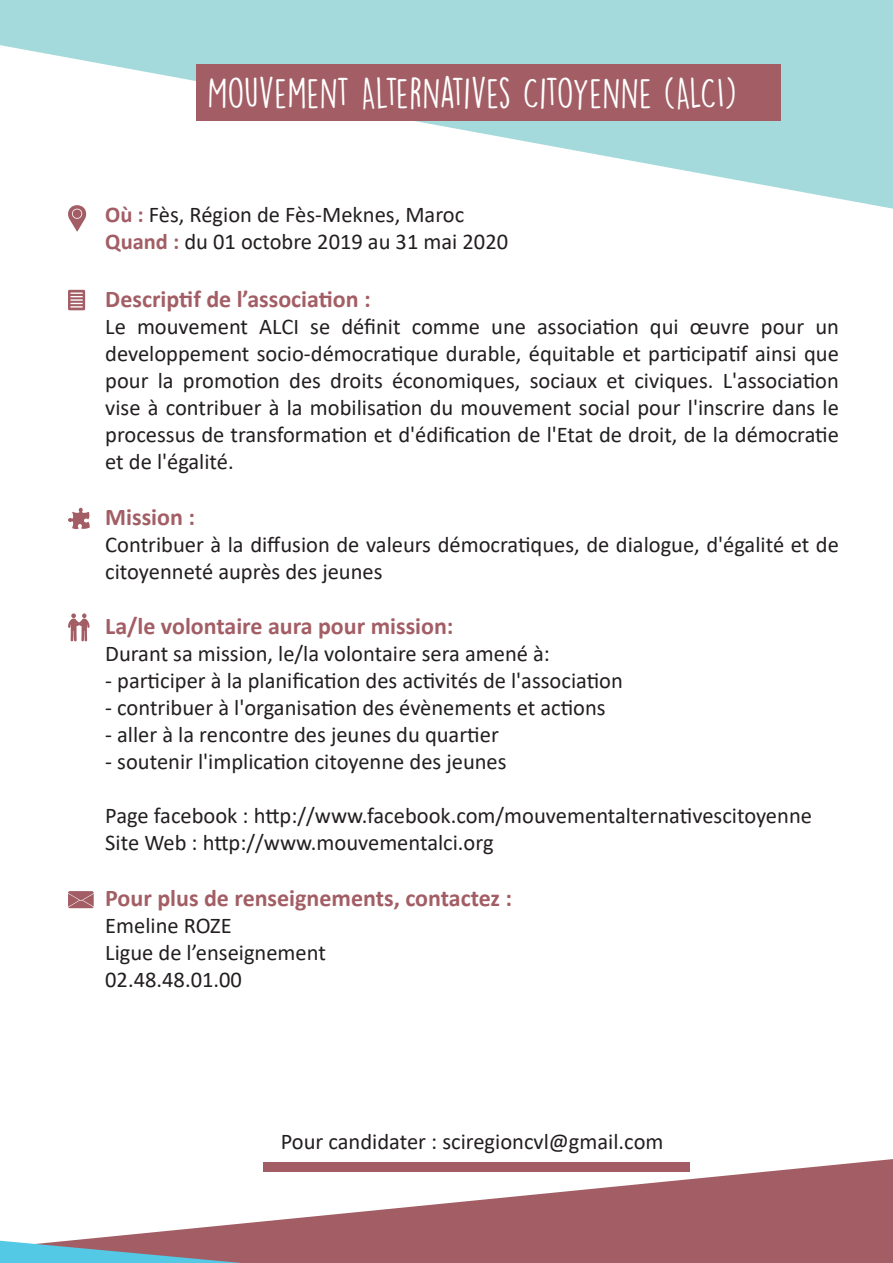
<style>
.page{position:relative;width:893px;height:1263px;background:#fff}
.page>*{position:absolute;margin:0;border:0;box-sizing:border-box;transform-origin:0 0}
.t1{font:39px "DK Lemon Yellow Sun";letter-spacing:-.01em;color:#fff}
.t2{font:700 24px "Calibri";color:#a35e65}
.t3{font:22.5px/27px "Calibri";color:#231f20}
.s1{font-weight:700;color:#a35e65}
</style>
<div class="page">
<svg style="left:0;top:0;width:893px;height:209px;fill:#a4dadb"></svg>
<div style="left:849px;top:1159px;width:44px;height:104px;background:#a35e65"></div>
<svg style="left:0;top:1162px;width:849px;height:101px;fill:#a35e65"></svg>
<div style="left:197px;top:65px;width:584px;height:56px;background:#a35e65"></div>
<svg style="left:68px;top:613px;width:22px;height:29px"></svg>
<svg style="left:68px;top:290px;width:17px;height:20px"></svg>
<svg style="left:68px;top:508px;width:22px;height:22px"></svg>
<svg style="left:68px;top:205px;width:18px;height:27px"></svg>
<svg style="left:68px;top:891px;width:26px;height:17px"></svg>
<div style="left:264px;top:1162px;width:426px;height:9px;background:#a35e65"></div>
<h1 class="t1" style="left:207px;top:69px;width:531px">MOUVEMENT ALTERNATIVES CITOYENNE (ALCI)</h1>
<p class="t3" style="left:105px;top:201px;width:404px"><span class="s1">Où :</span> Fès, Région de Fès-Meknes, Maroc<br><span class="s1">Quand :</span> du 01 octobre 2019 au 31 mai 2020</p>
<p class="t2" style="left:105px;top:282px;width:267px">Descriptif de l’association :</p>
<p class="t3" style="left:105px;top:312px;width:735px;text-align:justify">Le mouvement ALCI se définit comme une association qui œuvre pour un developpement socio-démocratique durable, équitable et participatif ainsi que pour la promotion des droits économiques, sociaux et civiques. L'association vise à contribuer à la mobilisation du mouvement social pour l'inscrire dans le processus de transformation et d'édification de l'Etat de droit, de la démocratie et de l'égalité.</p>
<p class="t2" style="left:105px;top:500px;width:91px">Mission :</p>
<p class="t3" style="left:105px;top:530px;width:735px">Contribuer à la diffusion de valeurs démocratiques, de dialogue, d'égalité et de citoyenneté auprès des jeunes</p>
<p class="t2" style="left:105px;top:609px;width:350px">La/le volontaire aura pour mission:</p>
<p class="t3" style="left:105px;top:640px;width:446px">Durant sa mission, le/la volontaire sera amené à:</p>
<p class="t3" style="left:105px;top:667px;width:519px">- participer à la planification des activités de l'association</p>
<p class="t3" style="left:105px;top:694px;width:502px">- contribuer à l'organisation des évènements et actions</p>
<p class="t3" style="left:105px;top:721px;width:395px">- aller à la rencontre des jeunes du quartier</p>
<p class="t3" style="left:105px;top:748px;width:403px">- soutenir l'implication citoyenne des jeunes</p>
<p class="t3" style="left:105px;top:802px;width:708px">Page facebook : http://www.facebook.com/mouvementalternativescitoyenne<br>Site Web : http://www.mouvementalci.org</p>
<p class="t2" style="left:105px;top:881px;width:408px">Pour plus de renseignements, contactez :</p>
<p class="t3" style="left:105px;top:912px;width:222px">Emeline ROZE<br>Ligue de l’enseignement<br>02.48.48.01.00</p>
<p class="t3" style="left:281px;top:1128px;width:384px">Pour candidater : sciregioncvl@gmail.com</p>
</div>
